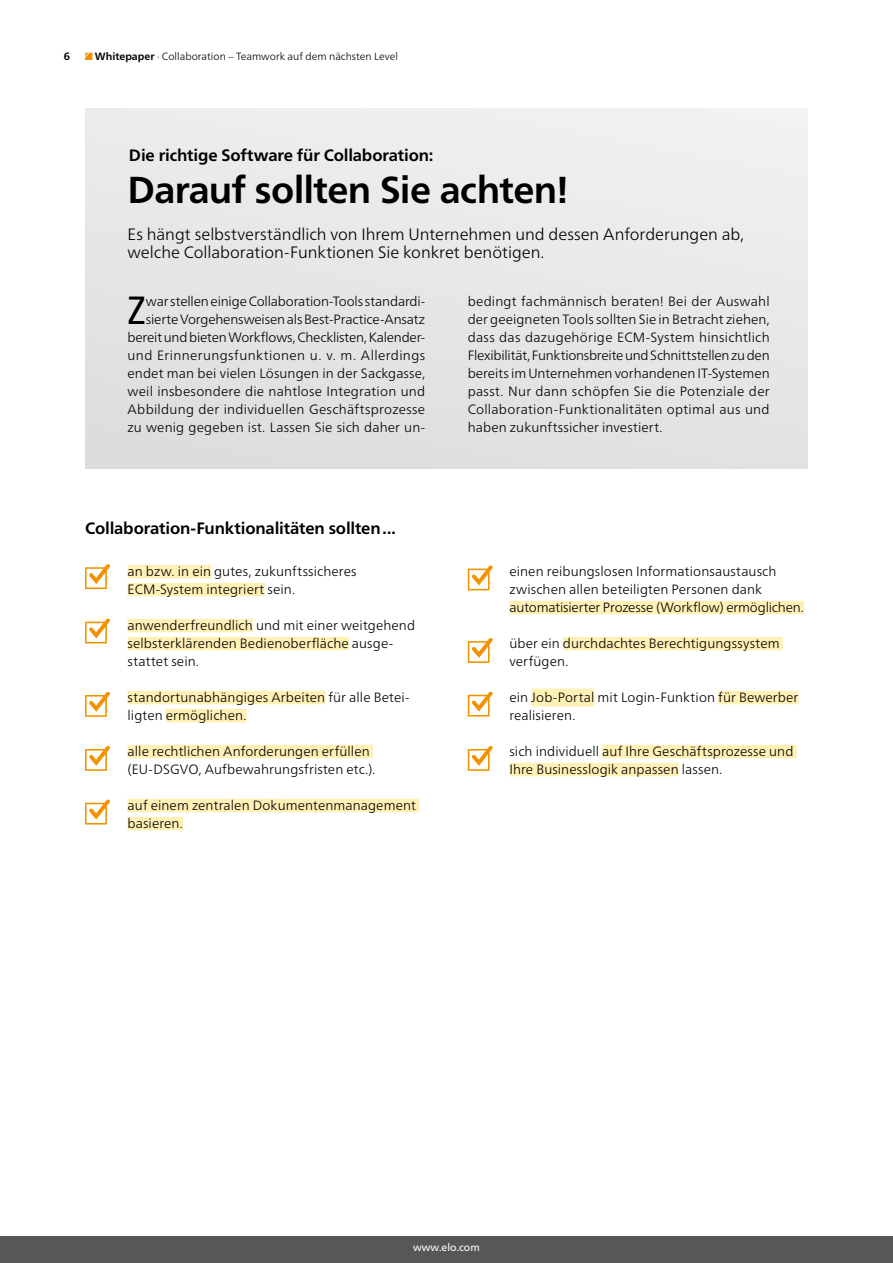
<style>
.page{position:relative;width:893px;height:1263px;background:#fff}
.page>*{position:absolute;margin:0;border:0;box-sizing:border-box;transform-origin:0 0}
.t1{font:condensed 39.3px "Frutiger Neue LTW1 G";color:#000}
.t2{font:700 37.5px "Frutiger Neue LTW1 G";letter-spacing:-.02em;color:#000}
.t3{font:300 16.5px/18px "Frutiger Neue LTW1 G";color:#000}
.t4{font:700 16.5px "Frutiger Neue LTW1 G";letter-spacing:-.01em;color:#000}
.t5{font:300 13.5px/18px "Frutiger Neue LTW1 G";letter-spacing:.01em;color:#000}
.t6{font:300 10.5px "Frutiger Neue LTW1 G";color:#000}
.t7{font:10.5px "Frutiger Neue LTW1 G";color:#fff}
.t8{font:700 10.5px "Frutiger Neue LTW1 G";color:#000}
.s1{font-weight:700}
</style>
<div class="page">
<div style="left:85px;top:108px;width:723px;height:360px;background:#e7e7e7"></div>
<div style="left:128px;top:565px;width:83px;height:13px;background:#fff0b6"></div>
<div style="left:128px;top:583px;width:136px;height:13px;background:#fff0b6"></div>
<div style="left:128px;top:619px;width:125px;height:13px;background:#fff0b6"></div>
<div style="left:128px;top:637px;width:221px;height:13px;background:#fff0b6"></div>
<div style="left:128px;top:691px;width:197px;height:13px;background:#fff0b6"></div>
<div style="left:166px;top:709px;width:80px;height:13px;background:#fff0b6"></div>
<div style="left:128px;top:745px;width:245px;height:13px;background:#fff0b6"></div>
<div style="left:128px;top:799px;width:291px;height:13px;background:#fff0b6"></div>
<div style="left:128px;top:817px;width:55px;height:13px;background:#fff0b6"></div>
<div style="left:509px;top:601px;width:295px;height:13px;background:#fff0b6"></div>
<div style="left:563px;top:637px;width:220px;height:13px;background:#fff0b6"></div>
<div style="left:531px;top:689px;width:63px;height:18px;background:#fff0b6"></div>
<div style="left:718px;top:691px;width:80px;height:13px;background:#fff0b6"></div>
<div style="left:602px;top:745px;width:195px;height:13px;background:#fff0b6"></div>
<div style="left:509px;top:763px;width:170px;height:13px;background:#fff0b6"></div>
<svg style="left:85px;top:564px;width:25px;height:25px"></svg>
<svg style="left:85px;top:618px;width:25px;height:25px"></svg>
<svg style="left:85px;top:692px;width:25px;height:25px"></svg>
<svg style="left:85px;top:746px;width:25px;height:25px"></svg>
<svg style="left:85px;top:799px;width:25px;height:25px"></svg>
<svg style="left:468px;top:565px;width:25px;height:25px"></svg>
<svg style="left:468px;top:691px;width:25px;height:25px"></svg>
<svg style="left:468px;top:746px;width:25px;height:25px"></svg>
<svg style="left:468px;top:638px;width:25px;height:25px"></svg>
<svg style="left:85px;top:53px;width:7px;height:7px"></svg>
<div style="left:0;top:1236px;width:893px;height:27px;background:#575756"></div>
<p class="t8" style="left:64px;top:50px;width:8px">6</p>
<p class="t6" style="left:95px;top:50px;width:305px"><span class="s1">Whitepaper</span> · Collaboration – Teamwork auf dem nächsten Level</p>
<p class="t4" style="left:129px;top:146px;width:306px">Die richtige Software für Collaboration:</p>
<h2 class="t2" style="left:128px;top:168px;width:443px">Darauf sollten Sie achten!</h2>
<p class="t3" style="left:128px;top:225px;width:618px">Es hängt selbstverständlich von Ihrem Unternehmen und dessen Anforderungen ab, welche Collaboration-Funktionen Sie konkret benötigen.</p>
<h1 class="t1" style="left:128px;top:287px;width:20px">Z</h1>
<p class="t5" style="left:128px;top:292px;width:299px;text-align:right">war stellen einige Collaboration-Tools standardi&shy;sierte Vorgehensweisen als Best-Practice-Ansatz bereit und bieten Workflows, Checklisten, Kalender&shy;und Erinnerungsfunktionen u. v. m. Allerdings endet man bei vielen Lösungen in der Sackgasse, weil insbesondere die nahtlose Integration und Abbildung der individuellen Geschäftsprozesse zu wenig gegeben ist. Lassen Sie sich daher un-</p>
<p class="t5" style="left:468px;top:292px;width:303px;text-align:justify">bedingt fachmännisch beraten! Bei der Auswahl der geeigneten Tools sollten Sie in Betracht ziehen, dass das dazugehörige ECM-System hinsichtlich Flexibilität, Funktionsbreite und Schnittstellen zu den bereits im Unternehmen vorhandenen IT-Systemen passt. Nur dann schöpfen Sie die Potenziale der Collaboration-Funktionalitäten optimal aus und haben zukunftssicher investiert.</p>
<p class="t4" style="left:85px;top:518px;width:312px">Collaboration-Funktionalitäten sollten...</p>
<p class="t5" style="left:128px;top:562px;width:231px">an bzw. in ein gutes, zukunftssicheres<br>ECM-System integriert sein.</p>
<p class="t5" style="left:128px;top:616px;width:289px">anwenderfreundlich und mit einer weitgehend selbsterklärenden Bedienoberfläche ausge&shy;stattet sein.</p>
<p class="t5" style="left:128px;top:688px;width:283px">standortunabhängiges Arbeiten für alle Betei&shy;ligten ermöglichen.</p>
<p class="t5" style="left:128px;top:742px;width:249px">alle rechtlichen Anforderungen erfüllen (EU-DSGVO, Aufbewahrungsfristen etc.).</p>
<p class="t5" style="left:128px;top:796px;width:290px">auf einem zentralen Dokumentenmanagement basieren.</p>
<p class="t5" style="left:509px;top:562px;width:296px">einen reibungslosen Informationsaustausch zwischen allen beteiligten Personen dank automatisierter Prozesse (Workflow) ermöglichen.</p>
<p class="t5" style="left:509px;top:634px;width:272px">über ein durchdachtes Berechtigungssystem verfügen.</p>
<p class="t5" style="left:509px;top:688px;width:290px">ein Job-Portal mit Login-Funktion für Bewerber realisieren.</p>
<p class="t5" style="left:509px;top:742px;width:286px">sich individuell auf Ihre Geschäftsprozesse und<br>Ihre Businesslogik anpassen lassen.</p>
<p class="t7" style="left:413px;top:1241px;width:68px">www.elo.com</p>
</div>
